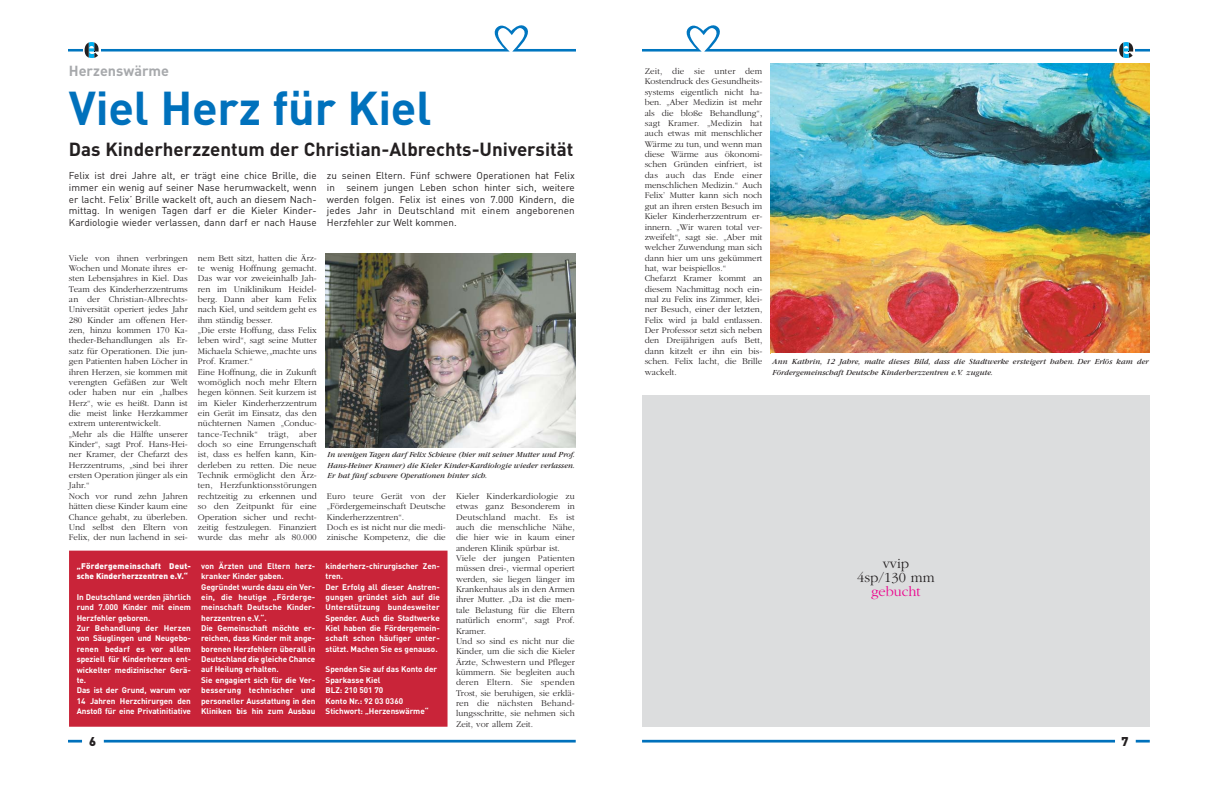
<style>
.page{position:relative;width:1219px;height:789px;background:#fff}
.page>*{position:absolute;margin:0;border:0;box-sizing:border-box;transform-origin:0 0}
.t1{font:700 46.8px "DIN";letter-spacing:-.005em;color:#0071bc}
.t2{font:700 18.7px "DIN";color:#231f20}
.t3{font:300 14.4px/14.4px "Garamond";color:#231f20;text-align:center}
.t4{font:700 14.4px "DIN";color:#a7a9ac}
.t5{font:300 14.4px "Garamond";color:#ec008c}
.t6{font:900 12.6px "DIN";color:#231f20}
.t7{font:9.9px/11.7px "DIN";color:#231f20;text-align:justify}
.t8{font:300 9px/10.3px "Garamond";color:#231f20}
.t9{font:700 8.1px/10.4px "DIN";letter-spacing:-.005em;color:#fff}
.t10{font:italic 8.1px/10.4px "Garamond";letter-spacing:.005em;color:#231f20;text-align:justify}
.t11{font:900 8.1px/10.4px "DIN";letter-spacing:.005em;color:#fff}
</style>
<div class="page">
<hr style="left:104px;top:739px;width:472px;height:3px;background:#0071bc">
<hr style="left:68px;top:739px;width:14px;height:3px;background:#0071bc">
<svg style="left:68px;top:25px;width:508px;height:33px"></svg>
<img style="left:326px;top:253px;width:249px;height:194px">
<hr style="left:642px;top:739px;width:473px;height:3px;background:#0071bc">
<hr style="left:1136px;top:739px;width:14px;height:3px;background:#0071bc">
<svg style="left:642px;top:25px;width:508px;height:33px"></svg>
<div style="left:70px;top:551px;width:377px;height:174px;background:#c92439"></div>
<div style="left:69px;top:550px;width:378px;height:176px;border:2px solid #c92439"></div>
<div style="left:642px;top:394px;width:508px;height:332px;background:#dcddde"></div>
<img style="left:771px;top:64px;width:379px;height:289px">
<h3 class="t4" style="left:69px;top:67px;width:102px">Herzenswärme</h3>
<h1 class="t1" style="left:69px;top:94px;width:364px">Viel Herz für Kiel</h1>
<h2 class="t2" style="left:69px;top:143px;width:506px">Das Kinderherzzentum der Christian-Albrechts-Universität</h2>
<p class="t7" style="left:69px;top:171px;width:249px">Felix ist drei Jahre alt, er trägt eine chice Brille, die immer ein wenig auf seiner Nase herumwackelt, wenn er lacht. Felix’ Brille wackelt oft, auch an diesem Nach&shy;mittag. In wenigen Tagen darf er die Kieler Kinder-Kardiologie wieder verlassen, dann darf er nach Hause</p>
<p class="t7" style="left:327px;top:171px;width:249px">zu seinen Eltern. Fünf schwere Operationen hat Felix in seinem jungen Leben schon hinter sich, weitere werden folgen. Felix ist eines von 7.000 Kindern, die jedes Jahr in Deutschland mit einem angeborenen Herzfehler zur Welt kommen.</p>
<p class="t8" style="left:69px;top:253px;width:120px">Viele von ihnen verbringen<br>Wochen und Monate ihres er&shy;sten Lebensjahres in Kiel. Das<br>Team des Kinderherzzentrums an der Christian-Albrechts-<br>Universität operiert jedes Jahr<br>280 Kinder am offenen Her&shy;zen, hinzu kommen 170 Ka&shy;theder-Behandlungen als Er&shy;satz für Operationen. Die jun&shy;gen Patienten haben Löcher in ihren Herzen, sie kommen mit verengten Gefäßen zur Welt oder haben nur ein „halbes<br>Herz“, wie es heißt. Dann ist die meist linke Herzkammer extrem unterentwickelt.<br>„Mehr als die Hälfte unserer<br>Kinder“, sagt Prof. Hans-Hei&shy;ner Kramer, der Chefarzt des<br>Herzzentrums, „sind bei ihrer ersten Operation jünger als ein<br>Jahr.“<br>Noch vor rund zehn Jahren hätten diese Kinder kaum eine<br>Chance gehabt, zu überleben.<br>Und selbst den Eltern von<br>Felix, der nun lachend in sei-</p>
<p class="t8" style="left:198px;top:253px;width:120px">nem Bett sitzt, hatten die Ärz&shy;te wenig Hoffnung gemacht.<br>Das war vor zweieinhalb Jah&shy;ren im Uniklinikum Heidel&shy;berg. Dann aber kam Felix nach Kiel, und seitdem geht es ihm ständig besser.<br>„Die erste Hoffung, dass Felix leben wird“, sagt seine Mutter<br>Michaela Schiewe,„machte uns<br>Prof. Kramer.“<br>Eine Hoffnung, die in Zukunft womöglich noch mehr Eltern hegen können. Seit kurzem ist im Kieler Kinderherzzentrum ein Gerät im Einsatz, das den nüchternen Namen „Conduc&shy;tance-Technik“ trägt, aber doch so eine Errungenschaft ist, dass es helfen kann, Kin&shy;derleben zu retten. Die neue<br>Technik ermöglicht den Ärz&shy;ten, Herzfunktionsstörungen rechtzeitig zu erkennen und so den Zeitpunkt für eine<br>Operation sicher und recht&shy;zeitig festzulegen. Finanziert wurde das mehr als 80.000</p>
<p class="t10" style="left:328px;top:450px;width:249px">In wenigen Tagen darf Felix Schiewe (hier mit seiner Mutter und Prof.<br>Hans-Heiner Kramer) die Kieler Kinder-Kardiologie wieder verlassen.<br>Er hat fünf schwere Operationen hinter sich.</p>
<p class="t8" style="left:327px;top:491px;width:120px">Euro teure Gerät von der „Fördergemeinschaft Deutsche<br>Kinderherzzentren“.<br>Doch es ist nicht nur die medi&shy;zinische Kompetenz, die die</p>
<p class="t8" style="left:456px;top:491px;width:120px">Kieler Kinderkardiologie zu etwas ganz Besonderem in<br>Deutschland macht. Es ist auch die menschliche Nähe, die hier wie in kaum einer anderen Klinik spürbar ist.<br>Viele der jungen Patienten müssen drei-, viermal operiert werden, sie liegen länger im<br>Krankenhaus als in den Armen ihrer Mutter. „Da ist die men&shy;tale Belastung für die Eltern natürlich enorm“, sagt Prof.<br>Kramer.<br>Und so sind es nicht nur die<br>Kinder, um die sich die Kieler<br>Ärzte, Schwestern und Pfleger kümmern. Sie begleiten auch deren Eltern. Sie spenden<br>Trost, sie beruhigen, sie erklä&shy;ren die nächsten Behand&shy;lungsschritte, sie nehmen sich<br>Zeit, vor allem Zeit.</p>
<p class="t9" style="left:201px;top:562px;width:116px">von Ärzten und Eltern herz&shy;kranker Kinder gaben.<br>Gegründet wurde dazu ein Ver&shy;ein, die heutige „Förderge&shy;meinschaft Deutsche Kinder&shy;herzzentren e.V.“.<br>Die Gemeinschaft möchte er&shy;reichen, dass Kinder mit ange&shy;borenen Herzfehlern überall in<br>Deutschland die gleiche Chance auf Heilung erhalten.<br>Sie engagiert sich für die Ver&shy;besserung technischer und personeller Ausstattung in den<br>Kliniken bis hin zum Ausbau</p>
<p class="t9" style="left:326px;top:562px;width:116px">kinderherz-chirurgischer Zen&shy;tren.<br>Der Erfolg all dieser Anstren&shy;gungen gründet sich auf die<br>Unterstützung bundesweiter<br>Spender. Auch die Stadtwerke<br>Kiel haben die Fördergemein&shy;schaft schon häufiger unter&shy;stützt. Machen Sie es genauso.</p>
<p class="t11" style="left:77px;top:561px;width:116px">„Fördergemeinschaft Deut&shy;sche Kinderherzzentren e.V.“</p>
<p class="t9" style="left:77px;top:593px;width:116px">In Deutschland werden jährlich rund 7.000 Kinder mit einem<br>Herzfehler geboren.<br>Zur Behandlung der Herzen von Säuglingen und Neugebo&shy;renen bedarf es vor allem speziell für Kinderherzen ent&shy;wickelter medizinischer Gerä&shy;te.<br>Das ist der Grund, warum vor<br>14 Jahren Herzchirurgen den<br>Anstoß für eine Privatinitiative</p>
<p class="t9" style="left:326px;top:665px;width:113px">Spenden Sie auf das Konto der<br>Sparkasse Kiel<br>BLZ: 210 501 70<br>Konto Nr.: 92 03 0360<br>Stichwort: „Herzenswärme“</p>
<h3 class="t6" style="left:89px;top:737px;width:9px">6</h3>
<p class="t8" style="left:645px;top:67px;width:119px">Zeit, die sie unter dem<br>Kostendruck des Gesundheits&shy;systems eigentlich nicht ha&shy;ben. „Aber Medizin ist mehr als die bloße Behandlung“, sagt Kramer. „Medizin hat auch etwas mit menschlicher<br>Wärme zu tun, und wenn man diese Wärme aus ökonomi&shy;schen Gründen einfriert, ist das auch das Ende einer menschlichen Medizin.“ Auch<br>Felix’ Mutter kann sich noch gut an ihren ersten Besuch im<br>Kieler Kinderherzzentrum er&shy;innern. „Wir waren total ver&shy;zweifelt“, sagt sie. „Aber mit welcher Zuwendung man sich dann hier um uns gekümmert hat, war beispiellos.“<br>Chefarzt Kramer kommt an diesem Nachmittag noch ein&shy;mal zu Felix ins Zimmer, klei&shy;ner Besuch, einer der letzten,<br>Felix wird ja bald entlassen.<br>Der Professor setzt sich neben den Dreijährigen aufs Bett, dann kitzelt er ihn ein bis&shy;schen. Felix lacht, die Brille wackelt.</p>
<p class="t10" style="left:773px;top:357px;width:378px">Ann Kathrin, 12 Jahre, malte dieses Bild, dass die Stadtwerke ersteigert haben. Der Erlös kam der<br>Fördergemeinschaft Deutsche Kinderherzzentren e.V. zugute.</p>
<h3 class="t3" style="left:857px;top:557px;width:79px">vvip<br>4sp/130 mm</h3>
<h3 class="t5" style="left:871px;top:586px;width:51px">gebucht</h3>
<h3 class="t6" style="left:1121px;top:737px;width:9px">7</h3>
</div>
